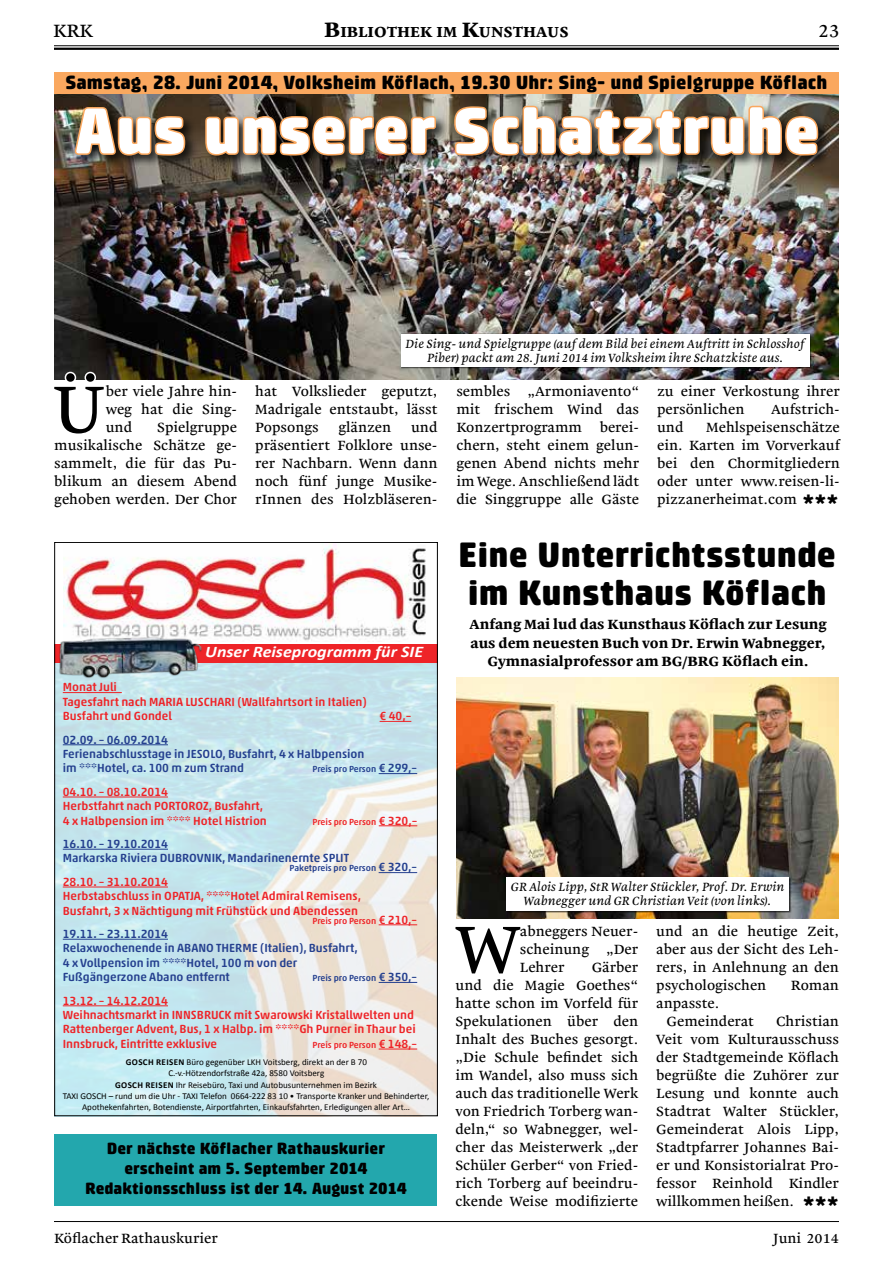
<style>
.page{position:relative;width:893px;height:1263px;background:#fff}
.page>*{position:absolute;margin:0;border:0;box-sizing:border-box;transform-origin:0 0}
.t1{font:66.45px "Malabar LT Pro";color:#000}
.t2{font:900 66px "Klint Rounded Pro";color:#fff}
.t3{font:900 36px/37.5px "Klint Rounded Pro";color:#000}
.t4{font:900 19.5px "Klint Rounded Pro";color:#000}
.t5{font:18px "Malabar LT Pro";color:#000}
.t6{font:900 16.5px/19.8px "Klint Rounded Pro";color:#000;text-align:center}
.t7{font:italic 700 16.2px "Calibri";color:#fff;scale:1.11 1}
.t8{font:700 14.7px "Malabar LT Pro";color:#000}
.t9{font:13.5px/18px "Malabar LT Pro";color:#000;text-align:justify}
.t10{font:700 13.5px/18.3px "Malabar LT Pro";color:#000;text-align:center}
.t11{font:500 12px/14.4px "Akko Rounded Std";color:#ee2428}
.t12{font:500 12px/14.4px "Akko Rounded Std";color:#25408f}
.t13{font:italic 12px/14.4px "Malabar LT Pro";color:#000;text-align:center}
.t14{font:9px/10.8px "Calibri";color:#000;text-align:center}
.t15{font:500 9px "Akko Rounded Std";color:#25408f}
.t16{font:500 9px "Akko Rounded Std";color:#ee2428}
.s1{font-size:21px}
.s2{font-size:12px}
.s3{font-weight:700}
</style>
<div class="page">
<hr style="left:54px;top:45px;width:785px;height:1px;background:#000">
<hr style="left:54px;top:48px;width:785px;height:2px;background:#000">
<hr style="left:54px;top:1221px;width:785px;height:1px;background:#000">
<img style="left:54px;top:93px;width:785px;height:287px">
<div style="left:54px;top:72px;width:785px;height:21px;background:#faa85f"></div>
<img style="left:456px;top:677px;width:383px;height:241px">
<div style="left:506px;top:877px;width:285px;height:36px;background:#000;opacity:.75"></div>
<div style="left:507px;top:877px;width:282px;height:33px;background:#fff"></div>
<div style="left:73px;top:104px;width:759px;height:65px;background:#000;opacity:.75"></div>
<img style="left:72px;top:106px;width:115px;height:51px">
<svg style="left:204px;top:114px;width:233px;height:43px;background:#76583c"></svg>
<img style="left:453px;top:104px;width:367px;height:53px">
<svg style="left:54px;top:370px;width:53px;height:10px"></svg>
<div style="left:401px;top:334px;width:410px;height:35px;background:#000;opacity:.75"></div>
<div style="left:401px;top:334px;width:408px;height:33px;background:#fff"></div>
<img style="left:56px;top:663px;width:380px;height:451px">
<img style="left:63px;top:544px;width:363px;height:97px">
<div style="left:54px;top:644px;width:384px;height:18px;background:#ee2428"></div>
<div style="left:56px;top:637px;width:146px;height:44px;background:#c3e5ec"></div>
<img style="left:56px;top:633px;width:145px;height:46px">
<hr style="left:63px;top:692px;width:59px;height:1px;background:#ee2428">
<hr style="left:380px;top:721px;width:31px;height:1px;background:#ee2428">
<hr style="left:63px;top:744px;width:105px;height:1px;background:#25408f">
<hr style="left:379px;top:773px;width:38px;height:1px;background:#25408f">
<hr style="left:63px;top:797px;width:105px;height:1px;background:#ee2428">
<hr style="left:379px;top:825px;width:38px;height:1px;background:#ee2428">
<hr style="left:63px;top:849px;width:105px;height:1px;background:#25408f">
<hr style="left:379px;top:872px;width:38px;height:1px;background:#25408f">
<hr style="left:63px;top:887px;width:105px;height:1px;background:#ee2428">
<hr style="left:379px;top:924px;width:38px;height:1px;background:#ee2428">
<hr style="left:63px;top:939px;width:105px;height:1px;background:#25408f">
<hr style="left:379px;top:982px;width:38px;height:1px;background:#25408f">
<hr style="left:63px;top:1005px;width:105px;height:1px;background:#ee2428">
<hr style="left:379px;top:1049px;width:38px;height:1px;background:#ee2428">
<div style="left:54px;top:1134px;width:383px;height:72px;background:#23a7ad"></div>
<h3 class="t5" style="left:53px;top:18px;width:41px">KRK</h3>
<p class="t8" style="left:324px;top:21px;width:246px"><span class="s1">B</span>IBLIOTHEK IM <span class="s1">K</span>UNSTHAUS</p>
<h3 class="t5" style="left:818px;top:18px;width:23px">23</h3>
<h3 class="t4" style="left:65px;top:71px;width:764px">Samstag, 28. Juni 2014, Volksheim Köflach, 19.30 Uhr: Sing- und Spielgruppe Köflach</h3>
<h2 class="t2" style="left:74px;top:93px;width:747px">Aus unserer Schatztruhe</h2>
<h1 class="t1" style="left:52px;top:360px;width:55px">Ü</h1>
<p class="t9" style="left:106px;top:382px;width:133px">ber viele Jahre hin&shy;weg hat die Sing&shy;und</p>
<p class="t9" style="left:54px;top:418px;width:184px;text-indent:103px">Spielgruppe musikalische Schätze ge&shy;sammelt, die für das Pu&shy;blikum an diesem Abend gehoben werden. Der Chor</p>
<p class="t13" style="left:406px;top:336px;width:400px">Die Sing- und Spielgruppe (auf dem Bild bei einem Auftritt in Schlosshof<br>Piber) packt am 28. Juni 2014 im Volksheim ihre Schatzkiste aus.</p>
<p class="t9" style="left:255px;top:382px;width:184px">hat Volkslieder geputzt, Madrigale entstaubt, lässt Popsongs</p>
<p class="t9" style="left:255px;top:418px;width:184px;text-indent:156px">und präsentiert Folklore unse&shy;rer Nachbarn. Wenn dann noch fünf junge Musike&shy;rInnen des Holzbläseren-</p>
<p class="t9" style="left:339px;top:418px;width:54px">glänzen</p>
<p class="t9" style="left:456px;top:382px;width:55px">sembles</p>
<p class="t9" style="left:456px;top:382px;width:184px;text-indent:71px">„Armoniavento“ mit frischem Wind das Konzertprogramm</p>
<p class="t9" style="left:456px;top:418px;width:184px;text-indent:143px">berei&shy;chern, steht einem gelun&shy;genen Abend nichts mehr im Wege. Anschließend lädt die Singgruppe alle Gäste</p>
<p class="t9" style="left:657px;top:382px;width:184px">zu einer Verkostung ihrer persönlichen</p>
<p class="t9" style="left:771px;top:400px;width:70px">Aufstrich-</p>
<p class="t9" style="left:657px;top:418px;width:184px;text-indent:49px">Mehlspeisenschätze ein. Karten im Vorverkauf bei den Chormitgliedern oder unter www.reisen-li&shy;pizzanerheimat.com</p>
<p class="t9" style="left:657px;top:418px;width:28px">und</p>
<h3 class="t3" style="left:458px;top:536px;width:379px">Eine Unterrichtsstunde im Kunsthaus Köflach</h3>
<p class="t7" style="left:205px;top:641px;width:198px">Unser Reiseprogramm für SIE</p>
<p class="t11" style="left:63px;top:680px;width:306px">Monat Juli<br>Tagesfahrt nach MARIA LUSCHARI (Wallfahrtsort in Italien)<br>Busfahrt und Gondel</p>
<p class="t11" style="left:380px;top:709px;width:33px">€ 40,–</p>
<p class="t12" style="left:63px;top:732px;width:303px">02.09. – 06.09.2014<br>Ferienabschlusstage in JESOLO, Busfahrt, 4 x Halbpension im ***Hotel, ca. 100 m zum Strand</p>
<p class="t15" style="left:312px;top:764px;width:106px">Preis pro Person <span class="s2">€ 299,–</span></p>
<p class="t11" style="left:63px;top:784px;width:206px">04.10. – 08.10.2014<br>Herbstfahrt nach PORTOROZ, Busfahrt,<br>4 x Halbpension im **** Hotel Histrion</p>
<p class="t16" style="left:312px;top:816px;width:106px">Preis pro Person <span class="s2">€ 320,–</span></p>
<p class="t12" style="left:63px;top:836px;width:288px">16.10. – 19.10.2014<br>Markarska Riviera DUBROVNIK, Mandarinenernte SPLIT</p>
<p class="t15" style="left:290px;top:863px;width:129px">Paketpreis pro Person <span class="s2">€ 320,–</span></p>
<p class="t11" style="left:63px;top:874px;width:300px">28.10. – 31.10.2014<br>Herbstabschluss in OPATJA, ****Hotel Admiral Remisens,<br>Busfahrt, 3 x Nächtigung mit Frühstück und Abendessen</p>
<p class="t16" style="left:312px;top:915px;width:106px">Preis pro Person <span class="s2">€ 210,–</span></p>
<p class="t12" style="left:63px;top:926px;width:296px">19.11. – 23.11.2014<br>Relaxwochenende in ABANO THERME (Italien), Busfahrt, 4 x Vollpension im ****Hotel, 100 m von der Fußgängerzone Abano entfernt</p>
<p class="t15" style="left:312px;top:973px;width:106px">Preis pro Person <span class="s2">€ 350,–</span></p>
<p class="t11" style="left:63px;top:993px;width:355px">13.12. – 14.12.2014<br>Weihnachtsmarkt in INNSBRUCK mit Swarowski Kristallwelten und Rattenberger Advent, Bus, 1 x Halbp. im ****Gh Purner in Thaur bei Innsbruck, Eintritte exklusive</p>
<p class="t16" style="left:312px;top:1039px;width:106px">Preis pro Person <span class="s2">€ 148,–</span></p>
<p class="t14" style="left:126px;top:1057px;width:243px"><span class="s3">GOSCH REISEN</span> Büro gegenüber LKH Voitsberg, direkt an der B 70<br>C.-v.-Hötzendorfstraße 42a, 8580 Voitsberg</p>
<p class="t14" style="left:63px;top:1080px;width:368px"><span class="s3">GOSCH REISEN</span> Ihr Reisebüro, Taxi und Autobusunternehmen im Bezirk<br>TAXI GOSCH – rund um die Uhr - TAXI Telefon 0664-222 83 10 • Transporte Kranker und Behinderter,<br>Apothekenfahrten, Botendienste, Airportfahrten, Einkaufsfahrten, Erledigungen aller Art…</p>
<p class="t6" style="left:85px;top:1139px;width:323px">Der nächste Köflacher Rathauskurier erscheint am 5. September 2014<br>Redaktionsschluss ist der 14. August 2014</p>
<p class="t10" style="left:469px;top:614px;width:359px">Anfang Mai lud das Kunsthaus Köflach zur Lesung aus dem neuesten Buch von Dr. Erwin Wabnegger,<br>Gymnasialprofessor am BG/BRG Köflach ein.</p>
<p class="t13" style="left:511px;top:879px;width:275px">GR Alois Lipp, StR Walter Stückler, Prof. Dr. Erwin<br>Wabnegger und GR Christian Veit (von links).</p>
<h1 class="t1" style="left:456px;top:900px;width:66px">W</h1>
<p class="t9" style="left:520px;top:922px;width:120px">abneggers Neuer&shy;scheinung</p>
<p class="t9" style="left:606px;top:940px;width:34px">„Der</p>
<p class="t9" style="left:455px;top:958px;width:184px;text-indent:136px">Gärber und die Magie Goethes“ hatte schon im Vorfeld für Spekulationen über den Inhalt des Buches gesorgt. „Die Schule befindet sich im Wandel, also muss sich auch das traditionelle Werk von Friedrich Torberg wan&shy;deln,“ so Wabnegger, wel&shy;cher das Meisterwerk „der Schüler Gerber“ von Fried&shy;rich Torberg auf beeindru&shy;ckende Weise modifizierte</p>
<p class="t9" style="left:520px;top:958px;width:46px">Lehrer</p>
<p class="t9" style="left:656px;top:922px;width:184px">und an die heutige Zeit, aber aus der Sicht des Leh&shy;rers, in Anlehnung an den psychologischen</p>
<p class="t9" style="left:791px;top:976px;width:50px">Roman</p>
<p class="t9" style="left:666px;top:994px;width:89px;text-indent:-10px">anpasste.<br>Gemeinderat</p>
<p class="t9" style="left:656px;top:1012px;width:184px;text-indent:120px">Christian Veit vom Kulturausschuss der Stadtgemeinde Köflach begrüßte die Zuhörer zur Lesung und konnte auch Stadtrat Walter Stückler, Gemeinderat Alois Lipp, Stadtpfarrer Johannes Bai&shy;er und Konsistorialrat Pro&shy;fessor Reinhold Kindler willkommen heißen.</p>
<p class="t9" style="left:54px;top:1229px;width:165px">Köflacher Rathauskurier</p>
<p class="t9" style="left:773px;top:1229px;width:67px">Juni 2014</p>
</div>
